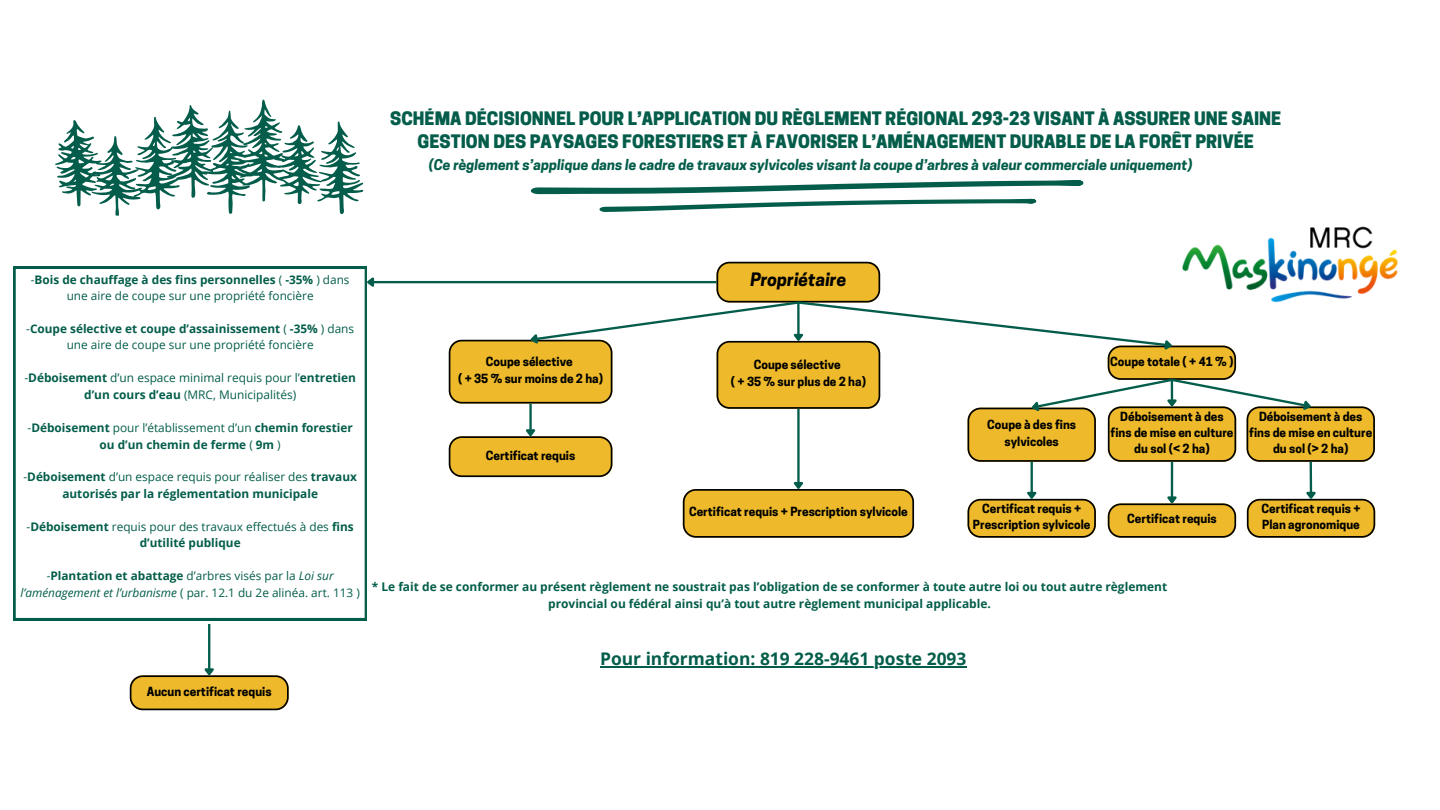
<style>
.page{position:relative;width:1440px;height:810px;background:#fff}
.page>*{position:absolute;margin:0;border:0;box-sizing:border-box;transform-origin:0 0}
.t1{font:800 17.4px/22.6px "Cooper Hewitt";color:#035d4a;text-align:center}
.t2{font:700 17.4px "Open Sans";color:#035d4a}
.t3{font:italic 700 17.4px "Cooper Hewitt";color:#000}
.t4{font:italic 700 13.9px "Cooper Hewitt";color:#035d4a}
.t5{font:700 12px/16.7px "Open Sans";color:#035d4a;text-align:center}
.t6{font:11.9px/16.6px "Open Sans";color:#035d4a;text-align:center}
.t7{font:700 11.8px/16.4px "Cooper Hewitt";color:#000;text-align:center}
.t8{font:11.8px/16.4px "Open Sans";color:#035d4a;text-align:center}
.t9{font:700 11.8px/16.4px "Open Sans";color:#035d4a;text-align:center}
.s1{font-weight:700}
.s2{font-weight:400}
.s3{font-style:italic}
</style>
<div class="page">
<svg style="left:531px;top:180px;width:552px;height:32px"></svg>
<hr style="left:373px;top:281px;width:344px;height:2px;background:#035d4a">
<svg style="left:367px;top:277px;width:9px;height:10px"></svg>
<hr style="left:208px;top:624px;width:2px;height:45px;background:#035d4a">
<svg style="left:130px;top:666px;width:159px;height:44px"></svg>
<img style="left:1183px;top:226px;width:215px;height:58px">
<svg style="left:55px;top:100px;width:308px;height:116px"></svg>
<svg style="left:449px;top:262px;width:926px;height:276px"></svg>
<svg style="left:13px;top:267px;width:354px;height:353px"></svg>
<hr style="left:600px;top:666px;width:367px;height:2px;background:#035d4a">
<p class="t1" style="left:390px;top:109px;width:893px">SCHÉMA DÉCISIONNEL POUR L’APPLICATION DU RÈGLEMENT RÉGIONAL 293-23 VISANT À ASSURER UNE SAINE<br>GESTION DES PAYSAGES FORESTIERS ET À FAVORISER L’AMÉNAGEMENT DURABLE DE LA FORÊT PRIVÉE</p>
<p class="t4" style="left:429px;top:160px;width:765px">(Ce règlement s’applique dans le cadre de travaux sylvicoles visant la coupe d’arbres à valeur commerciale uniquement)</p>
<p class="t8" style="left:31px;top:271px;width:320px">-<span class="s1">Bois de chauffage à des fins personnelles</span> ( <span class="s1">-35%</span> ) dans une aire de coupe sur une propriété foncière</p>
<p class="t8" style="left:26px;top:320px;width:329px">-<span class="s1">Coupe sélective et coupe d’assainissement</span> ( <span class="s1">-35%</span> ) dans une aire de coupe sur une propriété foncière</p>
<p class="t6" style="left:24px;top:369px;width:333px">-<span class="s1">Déboisement</span> d’un espace minimal requis pour l’<span class="s1">entretien d’un cours d’eau</span> (MRC, Municipalités)</p>
<p class="t9" style="left:28px;top:419px;width:327px"><span class="s2">-</span>Déboisement <span class="s2">pour l’établissement d’un</span> chemin forestier ou d’un chemin de ferme <span class="s2">(</span> 9m <span class="s2">)</span></p>
<p class="t9" style="left:23px;top:469px;width:335px"><span class="s2">-</span>Déboisement <span class="s2">d’un espace requis pour réaliser des</span> travaux autorisés par la réglementation municipale</p>
<p class="t8" style="left:27px;top:518px;width:329px">-<span class="s1">Déboisement</span> requis pour des travaux effectués à des <span class="s1">fins d’utilité publique</span></p>
<p class="t8" style="left:20px;top:567px;width:341px">-<span class="s1">Plantation et abattage</span> d’arbres visés par la <span class="s3">Loi sur l’aménagement et l’urbanisme</span> ( par. 12.1 du 2e alinéa. art. 113 )</p>
<p class="t7" style="left:486px;top:355px;width:88px">Coupe sélective</p>
<p class="t7" style="left:458px;top:372px;width:147px">( + 35 % sur moins de 2 ha)</p>
<p class="t7" style="left:486px;top:448px;width:91px">Certificat requis</p>
<p class="t3" style="left:750px;top:273px;width:98px">Propriétaire</p>
<p class="t7" style="left:754px;top:358px;width:88px">Coupe sélective</p>
<p class="t7" style="left:731px;top:375px;width:137px">( + 35 % sur plus de 2 ha)</p>
<p class="t7" style="left:689px;top:505px;width:220px">Certificat requis + Prescription sylvicole</p>
<p class="t7" style="left:987px;top:418px;width:90px">Coupe à des fins sylvicoles</p>
<p class="t7" style="left:1110px;top:354px;width:125px">Coupe totale ( + 41 % )</p>
<p class="t7" style="left:1111px;top:409px;width:125px">Déboisement à des fins de mise en culture du sol (&lt; 2 ha)</p>
<p class="t7" style="left:973px;top:502px;width:119px">Certificat requis +<br>Prescription sylvicole</p>
<p class="t7" style="left:1127px;top:512px;width:91px">Certificat requis</p>
<p class="t5" style="left:372px;top:578px;width:797px">* Le fait de se conformer au présent règlement ne soustrait pas l’obligation de se conformer à toute autre loi ou tout autre règlement provincial ou fédéral ainsi qu’à tout autre règlement municipal applicable.</p>
<p class="t7" style="left:1249px;top:409px;width:125px">Déboisement à des fins de mise en culture du sol (&gt; 2 ha)</p>
<p class="t7" style="left:1262px;top:502px;width:101px;text-align:left">Certificat requis +<br>Plan agronomique</p>
<p class="t7" style="left:147px;top:685px;width:126px">Aucun certificat requis</p>
<p class="t2" style="left:600px;top:646px;width:368px">Pour information: 819 228-9461 poste 2093</p>
</div>
